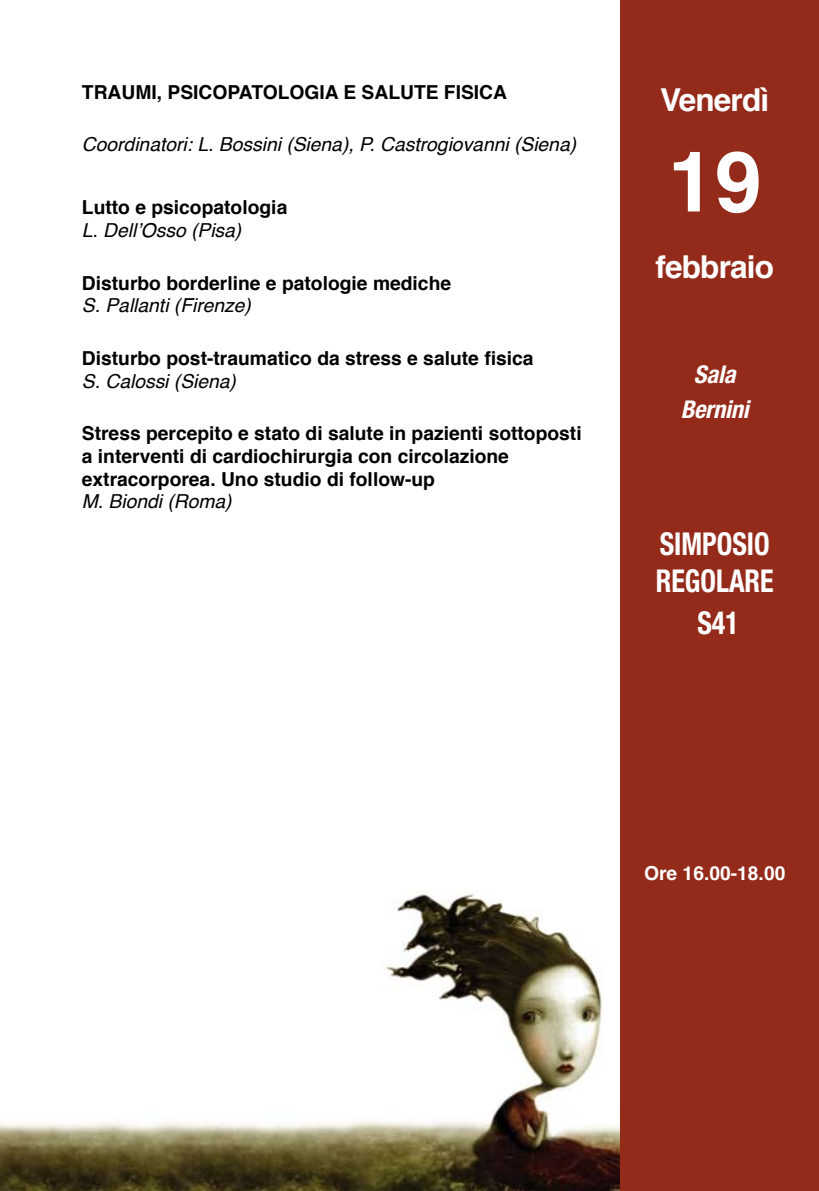
<style>
.page{position:relative;width:819px;height:1191px;background:#fff}
.page>*{position:absolute;margin:0;border:0;box-sizing:border-box;transform-origin:0 0}
.t1{font:700 84px "Helvetica";color:#fff}
.t2{font:700 condensed 31.5px/37.8px "Helvetica Neue";color:#fff;scale:.89 1}
.t3{font:700 31.5px "Helvetica";color:#fff}
.t4{font:italic 700 condensed 24.5px/35px "Helvetica Neue";letter-spacing:-.01em;color:#fff;text-align:center}
.t5{font:700 19.25px/22.8px "Helvetica";color:#000}
.t6{font:italic 19.25px "Helvetica";color:#000}
.t7{font:700 19.25px "Helvetica";color:#fff}
</style>
<div class="page">
<img style="left:0;top:891px;width:620px;height:300px">
<div style="left:620px;top:0;width:199px;height:1191px;background:#942b1a"></div>
<p class="t5" style="left:82px;top:81px;width:426px">Traumi, psicopatolog ia e salute fisica</p>
<p class="t6" style="left:82px;top:129px;width:495px">Coordinatori: L. Bossini (Siena), P. Castrogiovanni (Siena)</p>
<p class="t5" style="left:82px;top:196px;width:207px">Lutto e psicopatologia</p>
<p class="t6" style="left:82px;top:215px;width:161px">L. Dell’Osso (Pisa)</p>
<p class="t5" style="left:82px;top:272px;width:371px">Disturbo borderline e patologie mediche</p>
<p class="t6" style="left:82px;top:290px;width:171px">S. Pallanti (Firenze)</p>
<p class="t5" style="left:82px;top:347px;width:453px">Disturbo post-traumatico da stress e salute fisica</p>
<p class="t6" style="left:82px;top:366px;width:156px">S. Calossi (Siena)</p>
<p class="t5" style="left:82px;top:422px;width:501px">Stress percepito e stato di salute in pazienti sottoposti a interventi di cardiochirurgia con circolazione extracorporea. Uno studio di follow-up</p>
<p class="t6" style="left:82px;top:486px;width:151px">M. Biondi (Roma)</p>
<h2 class="t3" style="left:660px;top:74px;width:111px">Venerdì</h2>
<h1 class="t1" style="left:668px;top:114px;width:95px">19</h1>
<h2 class="t3" style="left:655px;top:241px;width:120px">febbraio</h2>
<p class="t4" style="left:680px;top:356px;width:70px">Sala<br>Bernini</p>
<h2 class="t2" style="left:655px;top:524px;width:134px">SIMPOSIO<br>REGOLARE</h2>
<h2 class="t2" style="left:697px;top:604px;width:48px">S41</h2>
<p class="t7" style="left:644px;top:857px;width:143px">Ore 16.00-18.00</p>
</div>
